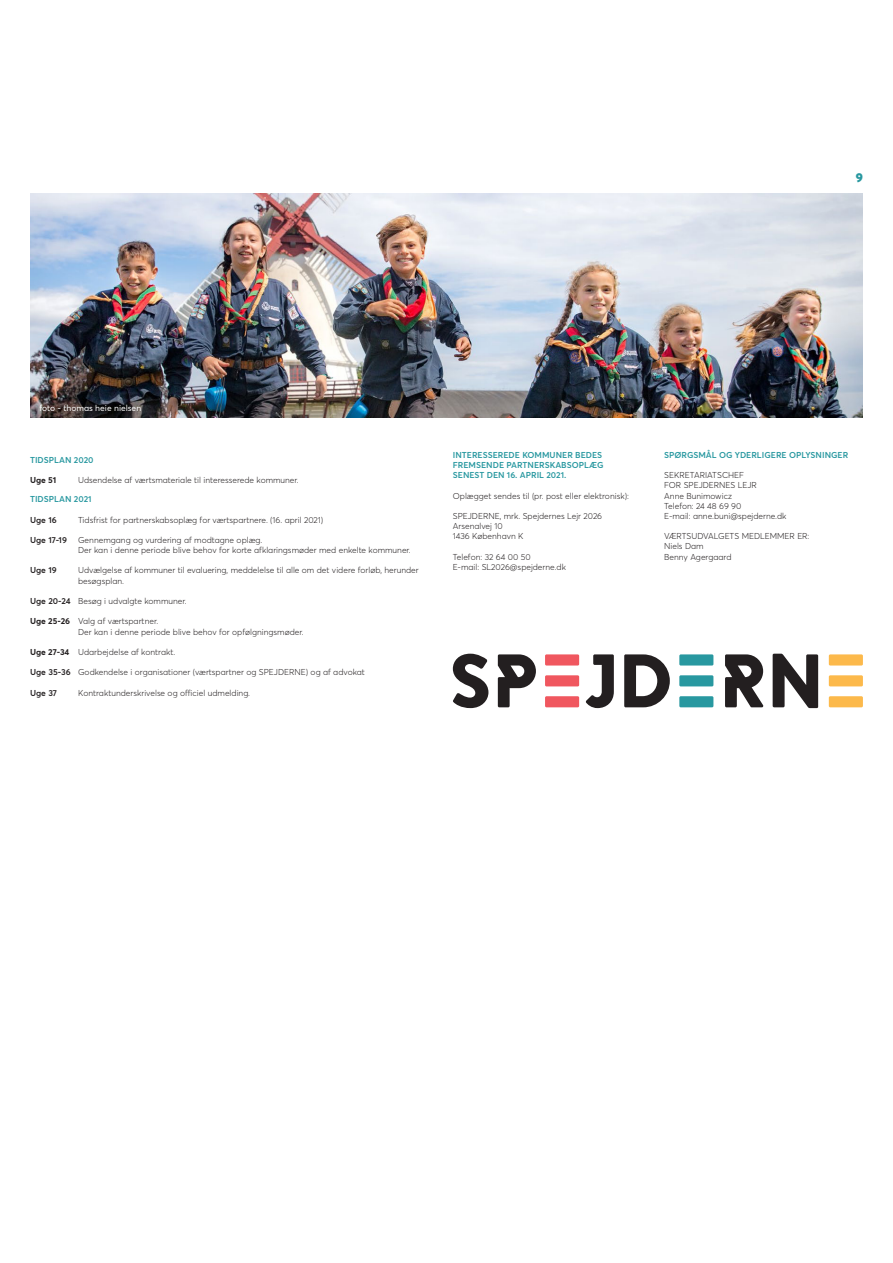
<style>
.page{position:relative;width:893px;height:1263px;background:#fff}
.page>*{position:absolute;margin:0;border:0;box-sizing:border-box;transform-origin:0 0}
.t1{font:900 12.75px "Averta";color:#2898a0}
.t2{font:300 8.55px/10.2px "Averta";color:#231f20}
.t3{font:600 8.55px/10.2px "Averta";color:#2898a0}
.t4{font:600 8.55px "Averta";color:#231f20}
.t5{font:8.55px "Averta";color:#fff}
.t6{font:700 8.55px "Averta";color:#231f20}
.s1{font-weight:600}
.s2{font-weight:700}
</style>
<div class="page">
<img style="left:30px;top:194px;width:833px;height:223px">
<svg style="left:453px;top:654px;width:35px;height:54px"></svg>
<svg style="left:624px;top:654px;width:46px;height:53px"></svg>
<svg style="left:773px;top:654px;width:45px;height:54px"></svg>
<svg style="left:586px;top:654px;width:28px;height:54px"></svg>
<svg style="left:498px;top:654px;width:38px;height:53px"></svg>
<svg style="left:725px;top:654px;width:39px;height:53px"></svg>
<div style="left:545px;top:654px;width:34px;height:11px;background:#f0575f"></div>
<div style="left:545px;top:696px;width:34px;height:11px;background:#f0575f"></div>
<div style="left:545px;top:675px;width:34px;height:11px;background:#f0575f"></div>
<div style="left:679px;top:654px;width:34px;height:11px;background:#2898a0"></div>
<div style="left:679px;top:696px;width:34px;height:11px;background:#2898a0"></div>
<div style="left:679px;top:675px;width:34px;height:11px;background:#2898a0"></div>
<div style="left:829px;top:654px;width:34px;height:11px;background:#fcb94b"></div>
<div style="left:829px;top:696px;width:34px;height:11px;background:#fcb94b"></div>
<div style="left:829px;top:675px;width:34px;height:11px;background:#fcb94b"></div>
<h1 class="t1" style="left:856px;top:169px;width:9px">9</h1>
<p class="t5" style="left:39px;top:403px;width:103px">foto - thomas heie nielsen</p>
<p class="t3" style="left:30px;top:454px;width:65px">TIDSPLAN 2020</p>
<p class="t6" style="left:30px;top:475px;width:28px">Uge 51</p>
<p class="t2" style="left:78px;top:475px;width:222px">Udsendelse af værtsmateriale til interesserede kommuner.</p>
<p class="t3" style="left:30px;top:494px;width:63px">TIDSPLAN 2021</p>
<p class="t4" style="left:30px;top:514px;width:28px">Uge 16</p>
<p class="t2" style="left:78px;top:514px;width:247px">Tidsfrist for partnerskabsoplæg for værtspartnere. (16. april 2021)</p>
<p class="t4" style="left:30px;top:534px;width:38px">Uge 17-19</p>
<p class="t2" style="left:78px;top:535px;width:334px">Gennemgang og vurdering af modtagne oplæg.<br>Der kan i denne periode blive behov for korte afklaringsmøder med enkelte kommuner.</p>
<p class="t4" style="left:30px;top:565px;width:28px">Uge 19</p>
<p class="t2" style="left:78px;top:565px;width:342px">Udvælgelse af kommuner til evaluering, meddelelse til alle om det videre forløb, herunder besøgsplan.</p>
<p class="t2" style="left:30px;top:596px;width:158px"><span class="s1">Uge 20-24</span> Besøg i udvalgte kommuner.</p>
<p class="t2" style="left:78px;top:616px;width:227px;text-indent:-48px"><span class="s2">Uge 25-26</span> Valg af værtspartner.<br>Der kan i denne periode blive behov for opfølgningsmøder.</p>
<p class="t2" style="left:30px;top:647px;width:147px"><span class="s2">Uge 27-34</span> Udarbejdelse af kontrakt.</p>
<p class="t2" style="left:30px;top:667px;width:336px"><span class="s1">Uge 35-36</span> Godkendelse i organisationer (værtspartner og SPEJDERNE) og af advokat</p>
<p class="t4" style="left:30px;top:687px;width:29px">Uge 37</p>
<p class="t2" style="left:78px;top:687px;width:174px">Kontraktunderskrivelse og officiel udmelding.</p>
<p class="t3" style="left:453px;top:450px;width:152px">INTERESSEREDE KOMMUNER BEDES<br>FREMSENDE PARTNERSKABSOPLÆG<br>SENEST DEN 16. APRIL 2021.</p>
<p class="t2" style="left:453px;top:490px;width:178px">Oplægget sendes til (pr. post eller elektronisk):</p>
<p class="t2" style="left:453px;top:511px;width:151px">SPEJDERNE, mrk. Spejdernes Lejr 2026<br>Arsenalvej 10<br>1436 København K</p>
<p class="t2" style="left:453px;top:551px;width:115px">Telefon: 32 64 00 50<br>E-mail: SL2026@spejderne.dk</p>
<p class="t3" style="left:664px;top:450px;width:186px">SPØRGSMÅL OG YDERLIGERE OPLYSNINGER</p>
<p class="t2" style="left:664px;top:470px;width:124px">SEKRETARIATSCHEF<br>FOR SPEJDERNES LEJR<br>Anne Bunimowicz<br>Telefon: 24 48 69 90<br>E-mail: anne.buni@spejderne.dk</p>
<p class="t2" style="left:664px;top:531px;width:147px">VÆRTSUDVALGETS MEDLEMMER ER:<br>Niels Dam<br>Benny Agergaard</p>
</div>
